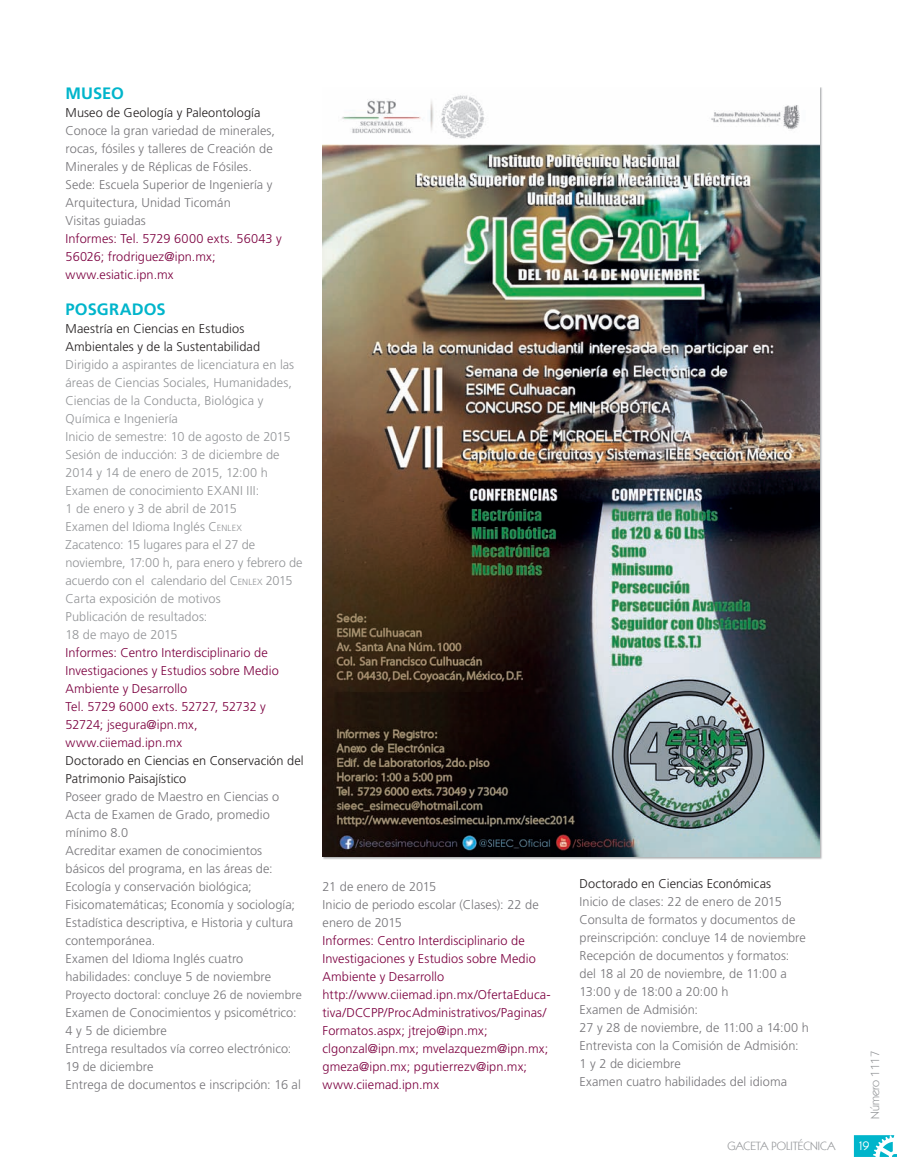
<style>
.page{position:relative;width:897px;height:1173px;background:#fff}
.page>*{position:absolute;margin:0;border:0;box-sizing:border-box;transform-origin:0 0}
.t1{font:700 16.5px "Frutiger LT Std";color:#00b5cb}
.t2{font:13.5px "Kabel";color:#fff}
.t3{font:300 12.75px/18px "Frutiger LT Std";letter-spacing:.005em;color:#767579}
.t4{font:300 12.75px/18px "Frutiger LT Std";letter-spacing:.005em;color:#7c0040}
.t5{font:300 12.75px/18px "Frutiger LT Std";letter-spacing:.005em;color:#939598}
.t6{font:300 12.75px/18px "Frutiger LT Std";letter-spacing:.005em;color:#231f20}
.t7{font:300 12.15px "Frutiger LT Std";letter-spacing:.01em;color:#767579}
.t8{font:12px "Kabel IT Cby BT";color:#939598}
.s1{font-style:inherit}
.s2{font-size:8.85px}
</style>
<div class="page">
<svg style="left:853px;top:1135px;width:43px;height:22px"></svg>
<img style="left:322px;top:95px;width:497px;height:762px">
<p class="t1" style="left:66px;top:84px;width:60px">MUSEO</p>
<p class="t6" style="left:66px;top:104px;width:196px">Museo de Geología y Paleontología</p>
<p class="t3" style="left:66px;top:122px;width:211px">conoce la gran variedad de minerales, rocas, fósiles y talleres de creación de Minerales y de réplicas de Fósiles. sede: escuela superior de ingeniería y Arquitectura, unidad ticomán<br>visitas guiadas</p>
<p class="t4" style="left:66px;top:230px;width:218px">informes: tel. 5729 6000 exts. 56043 y<br>56026; frodriguez@ipn.mx; www.esiatic.ipn.mx</p>
<p class="t1" style="left:66px;top:300px;width:101px">POSGRADOS</p>
<p class="t6" style="left:66px;top:320px;width:196px">Maestría en ciencias en estudios<br>Ambientales y de la sustentabilidad</p>
<p class="t5" style="left:66px;top:356px;width:238px">Dirigido a aspirantes de licenciatura en las áreas de ciencias sociales, Humanidades, ciencias de la conducta, Biológica y Química e ingeniería<br>inicio de semestre: 10 de agosto de 2015 sesión de inducción: 3 de diciembre de 2014 y 14 de enero de 2015, 12:00 h examen de conocimiento eXAni iii:<br>1 de enero y 3 de abril de 2015<br>examen del idioma inglés <span class="s1">C</span><span class="s2">ENLEX </span>Zacatenco: 15 lugares para el 27 de noviembre, 17:00 h, para enero y febrero de acuerdo con el calendario del <span class="s1">C</span><span class="s2">ENLEX</span> 2015 carta exposición de motivos<br>Publicación de resultados:<br>18 de mayo de 2015</p>
<p class="t4" style="left:65px;top:644px;width:215px">informes: centro interdisciplinario de investigaciones y estudios sobre Medio<br>Ambiente y Desarrollo<br>tel. 5729 6000 exts. 52727, 52732 y<br>52724; jsegura@ipn.mx, www.ciiemad.ipn.mx</p>
<p class="t6" style="left:65px;top:752px;width:239px">Doctorado en ciencias en conservación del<br>Patrimonio Paisajístico</p>
<p class="t3" style="left:65px;top:788px;width:231px">Poseer grado de Maestro en ciencias o Acta de examen de Grado, promedio mínimo 8.0<br>Acreditar examen de conocimientos básicos del programa, en las áreas de: ecología y conservación biológica; Fisicomatemáticas; economía y sociología; estadística descriptiva, e Historia y cultura contemporánea.<br>examen del idioma inglés cuatro habilidades: concluye 5 de noviembre</p>
<p class="t7" style="left:66px;top:988px;width:238px">Proyecto doctoral: concluye 26 de noviembre</p>
<p class="t3" style="left:66px;top:1004px;width:237px">examen de conocimientos y psicométrico:<br>4 y 5 de diciembre<br>entrega resultados vía correo electrónico:<br>19 de diciembre<br>entrega de documentos e inscripción: 16 al</p>
<p class="t3" style="left:322px;top:878px;width:218px">21 de enero de 2015<br>inicio de periodo escolar (clases): 22 de enero de 2015</p>
<p class="t4" style="left:322px;top:932px;width:230px">informes: centro interdisciplinario de investigaciones y estudios sobre Medio Ambiente y Desarrollo http://www.ciiemad.ipn.mx/ofertaeduca&shy;tiva/DccPP/ProcAdministrativos/Paginas/ Formatos.aspx; jtrejo@ipn.mx; clgonzal@ipn.mx; mvelazquezm@ipn.mx; gmeza@ipn.mx; pgutierrezv@ipn.mx; www.ciiemad.ipn.mx</p>
<p class="t6" style="left:579px;top:874px;width:193px">Doctorado en ciencias económicas</p>
<p class="t3" style="left:579px;top:892px;width:231px">inicio de clases: 22 de enero de 2015 consulta de formatos y documentos de preinscripción: concluye 14 de noviembre recepción de documentos y formatos: del 18 al 20 de noviembre, de 11:00 a<br>13:00 y de 18:00 a 20:00 h<br>examen de Admisión:<br>27 y 28 de noviembre, de 11:00 a 14:00 h entrevista con la comisión de Admisión:<br>1 y 2 de diciembre<br>examen cuatro habilidades del idioma</p>
<p class="t8" style="left:867px;top:1119px;width:69px;rotate:-90deg">Número 1117</p>
<p class="t8" style="left:727px;top:1138px;width:109px">GACETA POLITÉCNICA</p>
<p class="t2" style="left:859px;top:1138px;width:11px">19</p>
</div>
